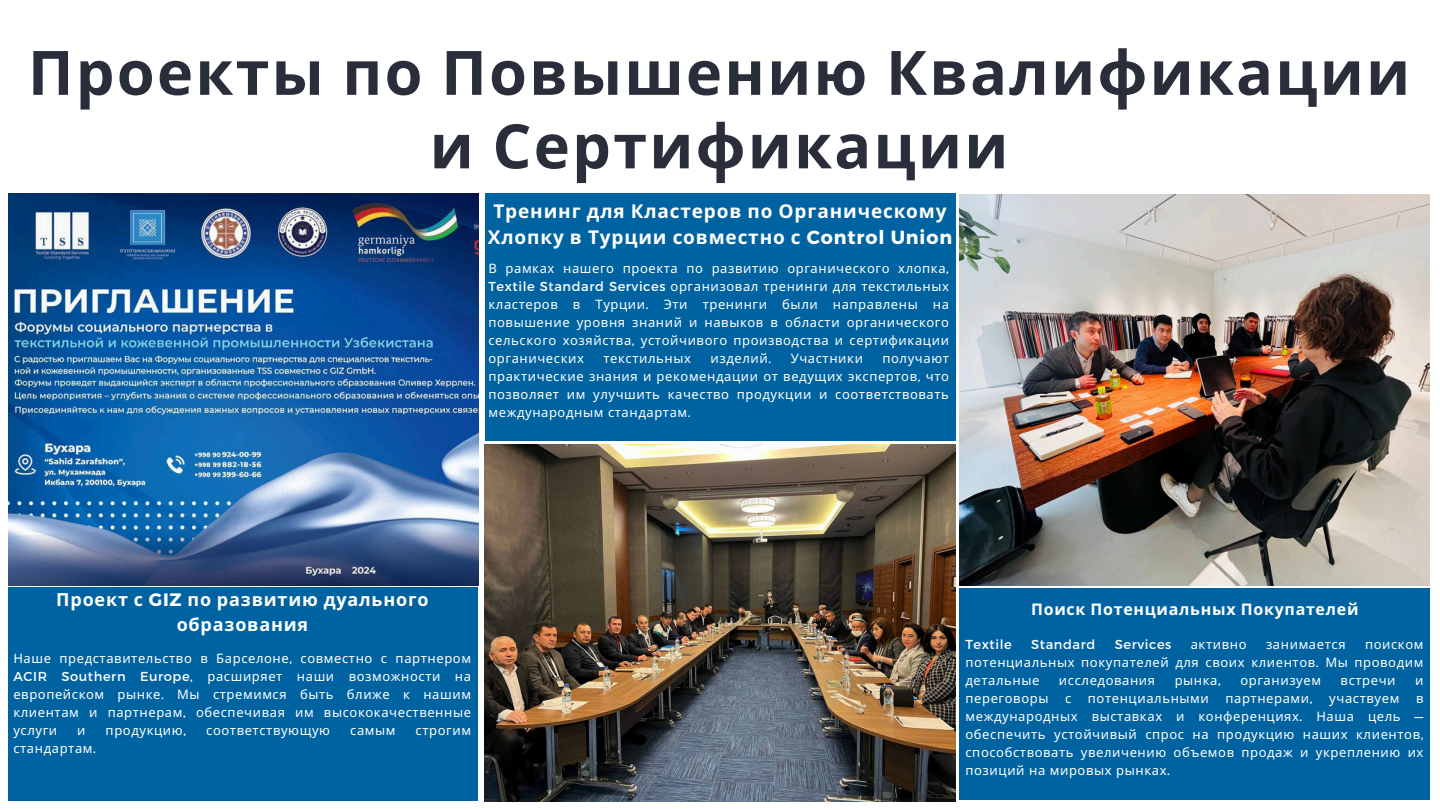
<style>
.page{position:relative;width:1440px;height:810px;background:#fff}
.page>*{position:absolute;margin:0;border:0;box-sizing:border-box;transform-origin:0 0}
.t1{font:700 61.3px/73.5px "Noto Sans";letter-spacing:.035em;color:#2a2e3a;text-align:center}
.t2{font:700 19px/26.2px "Noto Sans";letter-spacing:.045em;color:#fff}
.t3{font:700 18px/24.8px "Noto Sans";letter-spacing:.045em;color:#fff;text-align:center}
.t4{font:700 16px "Noto Sans";letter-spacing:.045em;color:#fff}
.t5{font:13px/18px "Noto Sans";letter-spacing:.045em;color:#fff;text-align:justify}
.t6{font:13px "Montserrat";letter-spacing:.045em;color:#fff}
.s1{font-family:"Montserrat"}
</style>
<div class="page">
<div style="left:960px;top:588px;width:470px;height:212px;background:#0063a1"></div>
<div style="left:485px;top:194px;width:470px;height:247px;background:#0063a1"></div>
<div style="left:8px;top:588px;width:470px;height:213px;background:#0063a1"></div>
<img style="left:8px;top:194px;width:470px;height:391px">
<img style="left:485px;top:445px;width:470px;height:356px">
<img style="left:960px;top:194px;width:470px;height:392px">
<h2 class="t1" style="left:28px;top:34px;width:1384px">Проекты по Повышению Квалификации и Сертификации</h2>
<h2 class="t2" style="left:488px;top:197px;width:466px">Тренинг для Кластеров по Органическому<br>Хлопку в Турции совместно с <span class="s1">Control Union</span></h2>
<p class="t5" style="left:488px;top:259px;width:462px">В рамках нашего проекта по развитию органического хлопка<span class="s1">, Textile Standard Services</span> организовал тренинги для текстильных кластеров в Турции<span class="s1">.</span> Эти тренинги были направлены на повышение уровня знаний и навыков в области органического сельского хозяйства<span class="s1">,</span> устойчивого производства и сертификации органических</p>
<p class="t5" style="left:603px;top:349px;width:89px">текстильных</p>
<p class="t5" style="left:710px;top:349px;width:62px">изделий<span class="s1">.</span></p>
<p class="t5" style="left:791px;top:349px;width:74px">Участники</p>
<p class="t5" style="left:488px;top:349px;width:462px;text-indent:394px">получают практические знания и рекомендации от ведущих экспертов<span class="s1">,</span> что позволяет им улучшить качество продукции и соответствовать международным стандартам<span class="s1">.</span></p>
<p class="t3" style="left:56px;top:587px;width:374px">Проект с <span class="s1">GIZ</span> по развитию дуального образования</p>
<p class="t5" style="left:13px;top:649px;width:459px">Наше представительство в Барселоне<span class="s1">,</span> совместно с партнером <span class="s1">ACIR Southern Europe,</span> расширяет наши возможности на европейском рынке<span class="s1">.</span> Мы стремимся быть ближе к нашим клиентам и партнерам<span class="s1">,</span> обеспечивая им высококачественные услуги</p>
<p class="t5" style="left:77px;top:721px;width:10px">и</p>
<p class="t5" style="left:106px;top:721px;width:82px">продукцию<span class="s1">,</span></p>
<p class="t5" style="left:206px;top:721px;width:126px">соответствующую</p>
<p class="t5" style="left:350px;top:721px;width:47px">самым</p>
<p class="t5" style="left:416px;top:721px;width:57px">строгим</p>
<p class="t5" style="left:13px;top:739px;width:84px">стандартам<span class="s1">.</span></p>
<p class="t4" style="left:1031px;top:598px;width:329px">Поиск Потенциальных Покупателей</p>
<p class="t6" style="left:966px;top:636px;width:48px">Textile</p>
<p class="t6" style="left:1031px;top:636px;width:66px">Standard</p>
<p class="t6" style="left:1115px;top:636px;width:58px">Services</p>
<p class="t5" style="left:1191px;top:635px;width:57px">активно</p>
<p class="t5" style="left:1266px;top:635px;width:81px">занимается</p>
<p class="t5" style="left:966px;top:635px;width:460px;text-indent:400px">поиском потенциальных покупателей для своих клиентов<span class="s1">.</span> Мы проводим детальные</p>
<p class="t5" style="left:1059px;top:671px;width:98px">исследования</p>
<p class="t5" style="left:1175px;top:671px;width:48px">рынка<span class="s1">,</span></p>
<p class="t5" style="left:1240px;top:671px;width:82px">организуем</p>
<p class="t5" style="left:1341px;top:671px;width:57px">встречи</p>
<p class="t5" style="left:1415px;top:671px;width:10px">и</p>
<p class="t5" style="left:966px;top:689px;width:84px">переговоры</p>
<p class="t5" style="left:1065px;top:689px;width:8px">с</p>
<p class="t5" style="left:1088px;top:689px;width:122px">потенциальными</p>
<p class="t5" style="left:1226px;top:689px;width:89px">партнерами<span class="s1">,</span></p>
<p class="t5" style="left:1329px;top:689px;width:72px">участвуем</p>
<p class="t5" style="left:966px;top:689px;width:460px;text-indent:451px">в международных выставках и конференциях<span class="s1">.</span> Наша цель <span class="s1">— </span>обеспечить устойчивый спрос на продукцию наших клиентов<span class="s1">, </span>способствовать увеличению объемов продаж и укреплению их позиций на мировых рынках<span class="s1">.</span></p>
</div>
